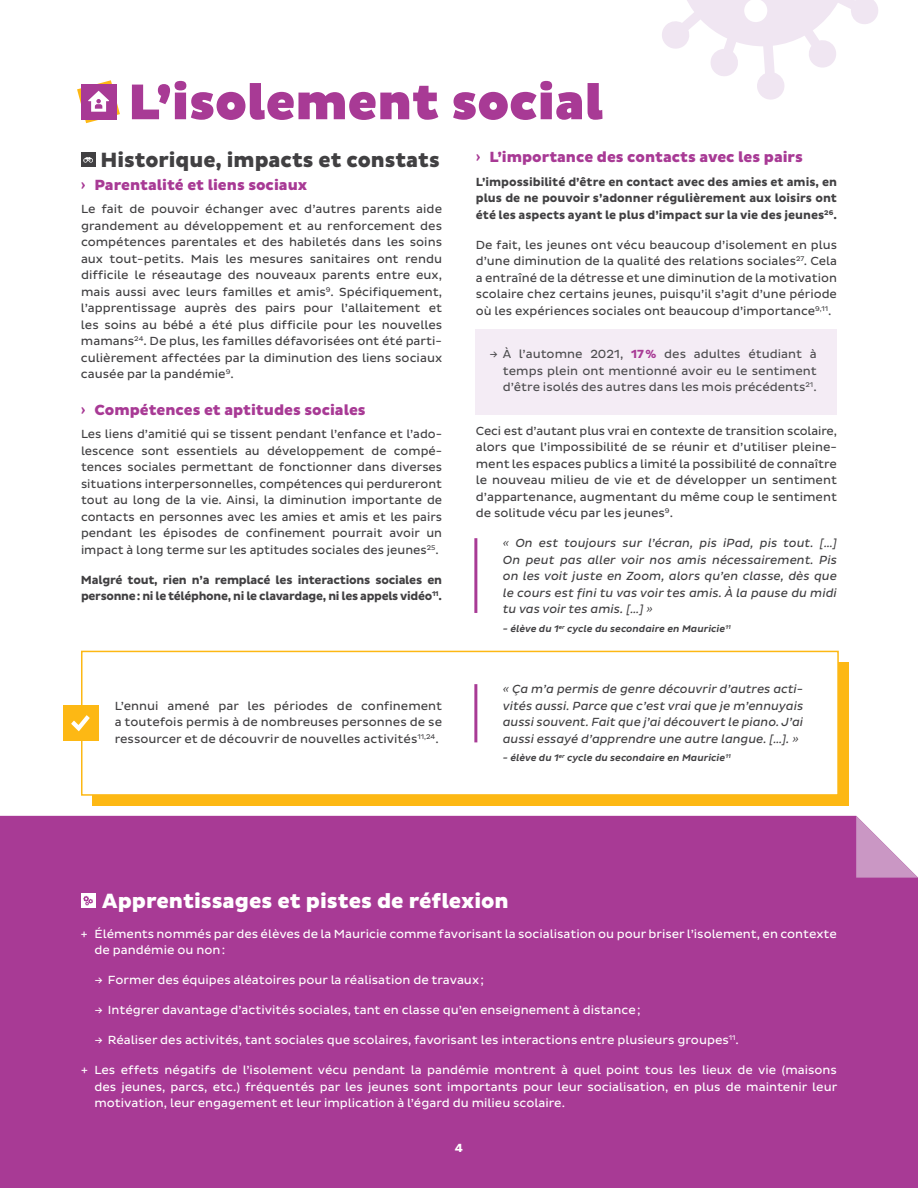
<style>
.page{position:relative;width:918px;height:1188px;background:#fff}
.page>*{position:absolute;margin:0;border:0;box-sizing:border-box;transform-origin:0 0}
.t1{font:900 51px "Pluto Sans";color:#a83a95}
.t2{font:800 21px "Pluto Sans";color:#fff}
.t3{font:800 21px "Pluto Sans";color:#414042}
.t4{font:800 15px "Pluto Sans";color:#a83a95}
.t5{font:12px/16.5px "Pluto Sans";color:#414042;text-align:justify}
.t6{font:12px/16.5px "Pluto Sans";color:#fff}
.t7{font:italic 12px/16.5px "Pluto Sans";letter-spacing:-.005em;color:#414042;text-align:justify}
.t8{font:700 12px/16.5px "Pluto Sans";letter-spacing:-.02em;color:#414042}
.t9{font:12px/16.5px "Pluto Sans";color:#4d4d4f;text-align:justify}
.t10{font:700 12px "Pluto Sans";color:#fff}
.t11{font:italic 500 9.75px "Pluto Sans";color:#414042}
.s1{font-weight:700}
.s2{font-weight:700;color:#a83a95}
</style>
<div class="page">
<div style="left:92px;top:662px;width:756px;height:144px;background:#fdb814"></div>
<div style="left:81px;top:651px;width:758px;height:145px;background:#fff;border:2px solid #fdb814"></div>
<div style="left:0;top:816px;width:918px;height:372px;background:#a83a95"></div>
<svg style="left:77px;top:80px;width:43px;height:43px"></svg>
<div style="left:81px;top:894px;width:14px;height:14px;background:#fff"></div>
<svg style="left:83px;top:896px;width:10px;height:10px"></svg>
<div style="left:81px;top:153px;width:14px;height:14px;background:#414042"></div>
<svg style="left:83px;top:157px;width:10px;height:6px"></svg>
<div style="left:476px;top:329px;width:361px;height:85px;background:#f4ecf5"></div>
<hr style="left:474px;top:538px;width:3px;height:75px;background:#a83a95">
<hr style="left:474px;top:684px;width:3px;height:58px;background:#a83a95">
<div style="left:63px;top:706px;width:36px;height:35px;background:#fdb814"></div>
<svg style="left:71px;top:715px;width:19px;height:16px"></svg>
<svg style="left:856px;top:816px;width:62px;height:62px"></svg>
<svg style="left:662px;top:0;width:216px;height:100px"></svg>
<h1 class="t1" style="left:128px;top:72px;width:477px">L’isolement social</h1>
<h2 class="t3" style="left:100px;top:148px;width:341px">Historique, impacts et constats</h2>
<p class="t4" style="left:81px;top:176px;width:228px"><span class="s1">›</span> Parentalité et liens sociaux</p>
<p class="t5" style="left:81px;top:201px;width:363px">Le fait de pouvoir échanger avec d’autres parents aide grandement au développement et au renforcement des compétences parentales et des habiletés dans les soins aux tout-petits. Mais les mesures sanitaires ont rendu difficile le réseautage des nouveaux parents entre eux, mais aussi avec leurs familles et amis<sup>9</sup>. Spécifiquement, l’apprentissage auprès des pairs pour l’allaitement et les soins au bébé a été plus difficile pour les nouvelles mamans<sup>24</sup>. De plus, les familles défavorisées ont été parti&shy;culièrement affectées par la diminution des liens sociaux causée par la pandémie<sup>9</sup>.</p>
<p class="t4" style="left:81px;top:401px;width:286px"><span class="s1">›</span> Compétences et aptitudes sociales</p>
<p class="t5" style="left:81px;top:426px;width:363px">Les liens d’amitié qui se tissent pendant l’enfance et l’ado&shy;lescence sont essentiels au développement de compé&shy;tences sociales permettant de fonctionner dans diverses situations interpersonnelles, compétences qui perdureront tout au long de la vie. Ainsi, la diminution importante de contacts en personnes avec les amies et amis et les pairs pendant les épisodes de confinement pourrait avoir un impact à long terme sur les aptitudes sociales des jeunes<sup>25</sup>.</p>
<p class="t8" style="left:81px;top:572px;width:363px">Malgré tout, rien n’a remplacé les interactions sociales en personne: ni le téléphone, ni le clavardage, ni les appels vidéo<sup>11</sup>.</p>
<p class="t5" style="left:115px;top:698px;width:329px">L’ennui amené par les périodes de confinement a toutefois permis à de nombreuses personnes de se ressourcer et de découvrir de nouvelles activités<sup>11,24</sup>.</p>
<p class="t4" style="left:476px;top:149px;width:329px"><span class="s1">›</span> L’importance des contacts avec les pairs</p>
<p class="t8" style="left:476px;top:174px;width:363px;text-align:justify">L’impossibilité d’être en contact avec des amies et amis, en plus de ne pouvoir s’adonner régulièrement aux loisirs ont été les aspects ayant le plus d’impact sur la vie des jeunes<sup>26</sup>.</p>
<p class="t5" style="left:476px;top:237px;width:363px">De fait, les jeunes ont vécu beaucoup d’isolement en plus d’une diminution de la qualité des relations sociales<sup>27</sup>. Cela a entraîné de la détresse et une diminution de la motivation scolaire chez certains jeunes, puisqu’il s’agit d’une période où les expériences sociales ont beaucoup d’importance<sup>9,11</sup>.</p>
<p class="t9" style="left:503px;top:346px;width:315px;text-indent:-14px">→ À l’automne 2021, <span class="s2">17%</span> des adultes étudiant à temps plein ont mentionné avoir eu le sentiment d’être isolés des autres dans les mois précédents<sup>21</sup>.</p>
<p class="t5" style="left:476px;top:423px;width:363px">Ceci est d’autant plus vrai en contexte de transition scolaire, alors que l’impossibilité de se réunir et d’utiliser pleine&shy;ment les espaces publics a limité la possibilité de connaître le nouveau milieu de vie et de développer un sentiment d’appartenance, augmentant du même coup le sentiment de solitude vécu par les jeunes<sup>9</sup>.</p>
<p class="t7" style="left:503px;top:535px;width:336px">« On est toujours sur l’écran, pis iPad, pis tout. […] On peut pas aller voir nos amis nécessairement. Pis on les voit juste en Zoom, alors qu’en classe, dès que le cours est fini tu vas voir tes amis. À la pause du midi tu vas voir tes amis. […] »</p>
<p class="t11" style="left:503px;top:623px;width:230px">- élève du 1<sup>er</sup> cycle du secondaire en Mauricie<sup>11</sup></p>
<p class="t7" style="left:503px;top:681px;width:302px">« Ça m’a permis de genre découvrir d’autres acti&shy;vités aussi. Parce que c’est vrai que je m’ennuyais aussi souvent. Fait que j’ai découvert le piano. J’ai aussi essayé d’apprendre une autre langue. […]. »</p>
<p class="t11" style="left:503px;top:753px;width:230px">- élève du 1<sup>er</sup> cycle du secondaire en Mauricie<sup>11</sup></p>
<h2 class="t2" style="left:102px;top:889px;width:408px">Apprentissages et pistes de réflexion</h2>
<p class="t6" style="left:94px;top:926px;width:744px;text-indent:-14px">+ Éléments nommés par des élèves de la Mauricie comme favorisant la socialisation ou pour briser l’isolement, en contexte de pandémie ou non:</p>
<p class="t6" style="left:94px;top:972px;width:391px">→ Former des équipes aléatoires pour la réalisation de travaux;</p>
<p class="t6" style="left:94px;top:1002px;width:548px">→ Intégrer davantage d’activités sociales, tant en classe qu’en enseignement à distance;</p>
<p class="t6" style="left:94px;top:1032px;width:646px">→ Réaliser des activités, tant sociales que scolaires, favorisant les interactions entre plusieurs groupes<sup>11</sup>.</p>
<p class="t6" style="left:95px;top:1062px;width:744px;text-align:justify;text-indent:-14px">+ Les effets négatifs de l’isolement vécu pendant la pandémie montrent à quel point tous les lieux de vie (maisons des jeunes, parcs, etc.) fréquentés par les jeunes sont importants pour leur socialisation, en plus de maintenir leur motivation, leur engagement et leur implication à l’égard du milieu scolaire.</p>
<p class="t10" style="left:455px;top:1141px;width:10px">4</p>
</div>
